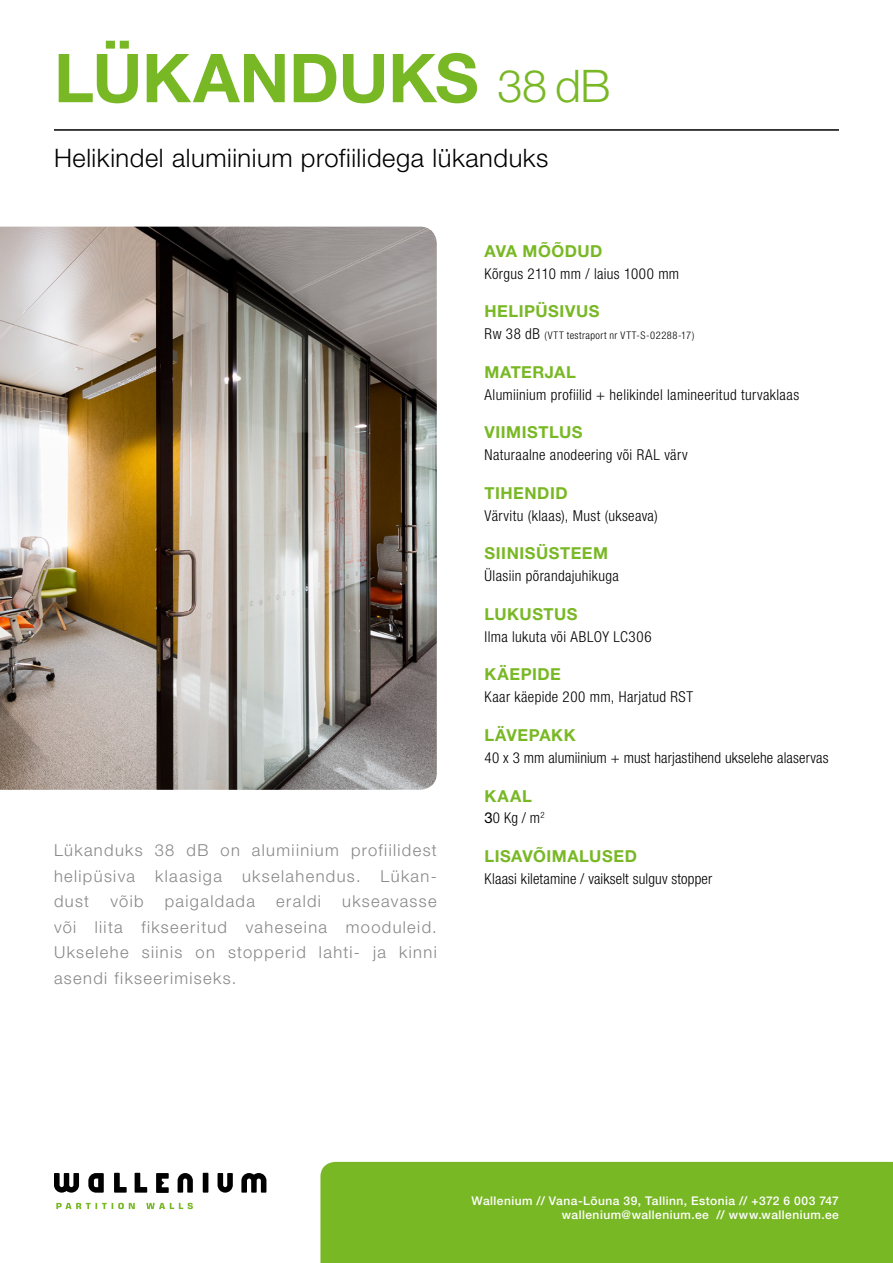
<style>
.page{position:relative;width:893px;height:1263px;background:#fff}
.page>*{position:absolute;margin:0;border:0;box-sizing:border-box;transform-origin:0 0}
.t1{font:700 67.5px "Helvetica Neue LT Std";letter-spacing:-.005em;color:#79b825}
.t2{font:300 25.5px "Helvetica Neue LT Std";letter-spacing:.02em;color:#000}
.t3{font:300 16.5px/25.5px "Helvetica Neue LT Std";letter-spacing:.08em;color:#868786;text-align:justify}
.t4{font:700 16.5px "Helvetica Neue LT Std";letter-spacing:.03em;color:#79b825}
.t5{font:300 condensed 15px "Helvetica Neue LT Std";letter-spacing:.025em;color:#000}
.t6{font:500 12px/14.4px "Helvetica Neue LT Std";letter-spacing:.04em;color:#fff;text-align:right}
.t7{font:300 condensed 10.5px "Helvetica Neue LT Std";letter-spacing:.045em;color:#000}
.s1{font-weight:300;font-size:45px}
.s2{font-size:15px}
.s3{font-weight:400;font-stretch:normal}
</style>
<div class="page">
<div style="left:320px;top:1162px;width:573px;height:101px;background:#79b825"></div>
<hr style="left:54px;top:129px;width:785px;height:2px;background:#000">
<svg style="left:56px;top:1203px;width:137px;height:6px"></svg>
<svg style="left:54px;top:1173px;width:212px;height:20px"></svg>
<img style="left:0;top:227px;width:437px;height:563px">
<h1 class="t1" style="left:54px;top:36px;width:558px">LÜKANDUKS <span class="s1">38 dB</span></h1>
<h2 class="t2" style="left:54px;top:143px;width:496px">Helikindel alumiinium profiilidega lükanduks</h2>
<p class="t3" style="left:54px;top:837px;width:384px">Lükanduks 38 dB on alumiinium profiilidest helipüsiva klaasiga ukselahendus. Lükan&shy;dust</p>
<p class="t3" style="left:54px;top:888px;width:384px;text-indent:288px">ukseavasse või liita fikseeritud vaheseina mooduleid.<br>Ukselehe siinis on stopperid lahti- ja kinni asendi fikseerimiseks.</p>
<p class="t3" style="left:110px;top:888px;width:35px">võib</p>
<p class="t3" style="left:165px;top:888px;width:92px">paigaldada</p>
<p class="t3" style="left:276px;top:888px;width:46px">eraldi</p>
<p class="t4" style="left:484px;top:241px;width:119px">AVA MÕÕDUD</p>
<p class="t5" style="left:484px;top:265px;width:196px">Kõrgus 2110 mm / laius 1000 mm</p>
<p class="t4" style="left:484px;top:301px;width:117px">HELIPÜSIVUS</p>
<p class="t7" style="left:484px;top:329px;width:211px"><span class="s2">Rw 38 dB</span> (VTT testraport nr VTT-S-02288-17)</p>
<p class="t4" style="left:484px;top:362px;width:93px">MATERJAL</p>
<p class="t5" style="left:484px;top:386px;width:316px">Alumiinium profiilid + helikindel lamineeritud turvaklaas</p>
<p class="t4" style="left:484px;top:422px;width:99px">VIIMISTLUS</p>
<p class="t5" style="left:484px;top:446px;width:205px">Naturaalne anodeering või RAL värv</p>
<p class="t4" style="left:484px;top:483px;width:85px">TIHENDID</p>
<p class="t5" style="left:484px;top:507px;width:175px">Värvitu (klaas), Must (ukseava)</p>
<p class="t4" style="left:484px;top:543px;width:125px">SIINISÜSTEEM</p>
<p class="t5" style="left:484px;top:567px;width:136px">Ülasiin põrandajuhikuga</p>
<p class="t4" style="left:484px;top:604px;width:95px">LUKUSTUS</p>
<p class="t5" style="left:484px;top:628px;width:168px">Ilma lukuta või ABLOY LC306</p>
<p class="t4" style="left:484px;top:664px;width:78px">KÄEPIDE</p>
<p class="t5" style="left:484px;top:688px;width:210px">Kaar käepide 200 mm, Harjatud RST</p>
<p class="t4" style="left:484px;top:725px;width:93px">LÄVEPAKK</p>
<p class="t5" style="left:484px;top:749px;width:346px">40 x 3 mm alumiinium + must harjastihend ukselehe alaservas</p>
<p class="t4" style="left:484px;top:785px;width:49px">KAAL</p>
<p class="t5" style="left:484px;top:809px;width:62px"><span class="s3">3</span>0 Kg / m<sup>2</sup></p>
<p class="t4" style="left:484px;top:846px;width:154px">LISAVÕIMALUSED</p>
<p class="t5" style="left:484px;top:870px;width:229px">Klaasi kiletamine / vaikselt sulguv stopper</p>
<p class="t6" style="left:471px;top:1193px;width:369px">Wallenium // Vana-Lõuna 39, Tallinn, Estonia // +372 6 003 747 wallenium@wallenium.ee // www.wallenium.ee</p>
</div>
